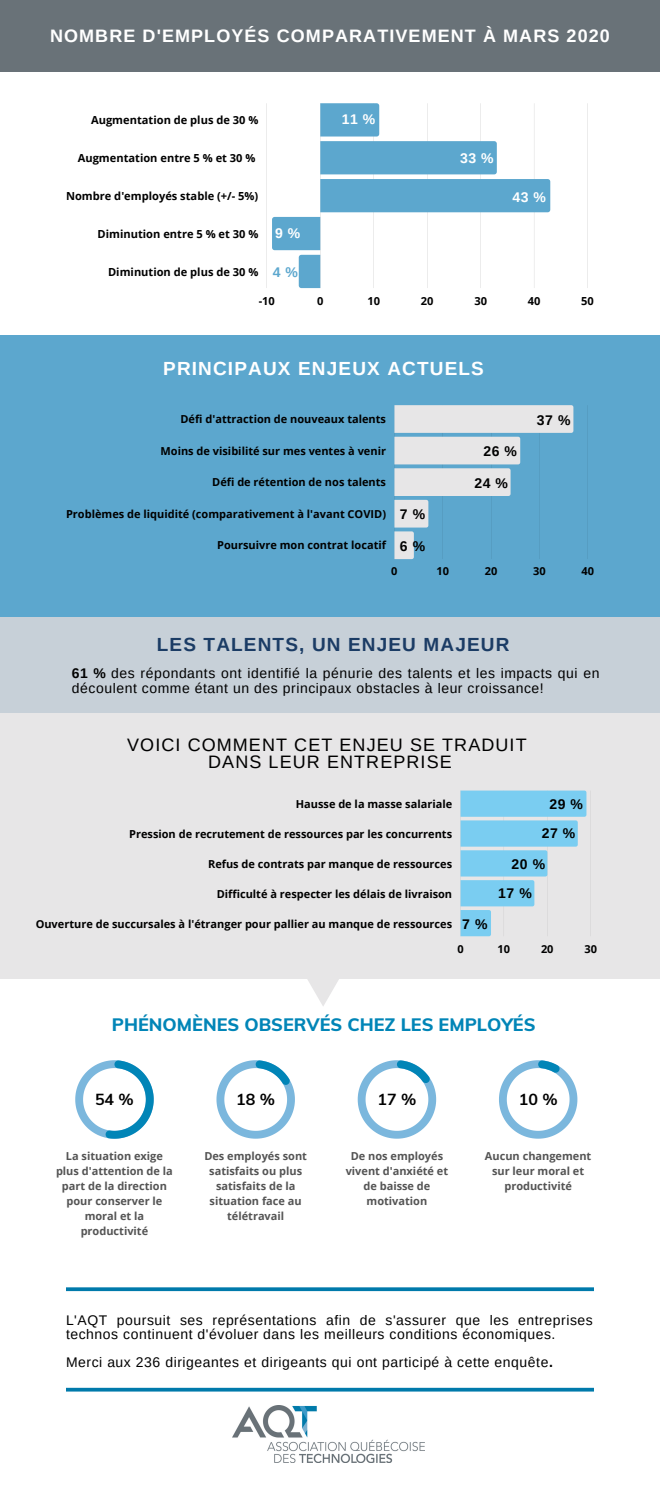
<style>
.page{position:relative;width:660px;height:1500px;background:#5ca7ce}
.page>*{position:absolute;margin:0;border:0;box-sizing:border-box;transform-origin:0 0}
.t1{font:700 19px "Arimo";letter-spacing:.06em;color:#1b3c65}
.t2{font:700 19px "Arimo";letter-spacing:.06em;color:#fff}
.t3{font:18px "Arimo";letter-spacing:.06em;color:#000}
.t4{font:700 18px "Arimo";letter-spacing:.06em;color:#fff}
.t5{font:800 18px "Muli";color:#0185b7}
.t6{font:700 16px "Muli";color:#000}
.t7{font:14px/14.2px "Arimo";letter-spacing:.04em;color:#000}
.t8{font:700 14px "Arimo";letter-spacing:.04em;color:#000}
.t9{font:700 14px "Arimo";color:#fff}
.t10{font:700 14px "Arimo";color:#5ca7ce}
.t11{font:700 11.1px "Open Sans";color:#000}
.t12{font:700 11px "Open Sans";color:#000}
.t13{font:700 11px/15px "Open Sans";color:#545454;text-align:center}
.s1{font-weight:700}
</style>
<div class="page">
<div style="left:0;top:617px;width:660px;height:96px;background:#c7d0d8"></div>
<div style="left:0;top:72px;width:660px;height:263px;background:#fff"></div>
<div style="left:0;top:0;width:660px;height:72px;background:#697278"></div>
<div style="left:0;top:979px;width:660px;height:521px;background:#fff"></div>
<svg style="left:66px;top:1287px;width:528px;height:4px;background:#1685b2"></svg>
<hr style="left:588px;top:405px;width:1px;height:154px;background:#000">
<svg style="left:394px;top:405px;width:179px;height:154px"></svg>
<hr style="left:267px;top:103px;width:1px;height:185px;background:#000">
<hr style="left:587px;top:103px;width:1px;height:185px;background:#000">
<svg style="left:272px;top:103px;width:278px;height:185px"></svg>
<div style="left:0;top:713px;width:660px;height:266px;background:#e7e6e7"></div>
<hr style="left:460px;top:791px;width:1px;height:145px;background:#000">
<hr style="left:591px;top:791px;width:1px;height:145px;background:#000">
<svg style="left:461px;top:791px;width:125px;height:145px"></svg>
<img style="left:233px;top:1406px;width:192px;height:56px">
<svg style="left:307px;top:979px;width:32px;height:27px"></svg>
<svg style="left:75px;top:1060px;width:79px;height:79px"></svg>
<svg style="left:216px;top:1060px;width:79px;height:79px"></svg>
<svg style="left:358px;top:1060px;width:78px;height:79px"></svg>
<svg style="left:499px;top:1060px;width:78px;height:79px"></svg>
<svg style="left:66px;top:1388px;width:528px;height:4px;background:#1b88b4"></svg>
<p class="t4" style="left:50px;top:25px;width:561px">NOMBRE D'EMPLOYÉS COMPARATIVEMENT À MARS 2020</p>
<p class="t11" style="left:91px;top:112px;width:169px">Augmentation de plus de 30 %</p>
<p class="t11" style="left:78px;top:150px;width:179px">Augmentation entre 5 % et 30 %</p>
<p class="t11" style="left:66px;top:188px;width:194px">Nombre d'employés stable (+/- 5%)</p>
<p class="t11" style="left:98px;top:226px;width:162px">Diminution entre 5 % et 30 %</p>
<p class="t11" style="left:108px;top:264px;width:152px">Diminution de plus de 30 %</p>
<p class="t9" style="left:275px;top:225px;width:27px">9 %</p>
<p class="t10" style="left:273px;top:264px;width:27px">4 %</p>
<p class="t9" style="left:342px;top:112px;width:35px">11 %</p>
<p class="t9" style="left:460px;top:150px;width:35px">33 %</p>
<p class="t9" style="left:513px;top:189px;width:35px">43 %</p>
<p class="t11" style="left:259px;top:293px;width:18px">-10</p>
<p class="t11" style="left:317px;top:293px;width:8px">0</p>
<p class="t11" style="left:367px;top:293px;width:14px">10</p>
<p class="t11" style="left:421px;top:293px;width:14px">20</p>
<p class="t11" style="left:474px;top:293px;width:14px">30</p>
<p class="t11" style="left:528px;top:293px;width:14px">40</p>
<p class="t11" style="left:581px;top:293px;width:14px">50</p>
<p class="t2" style="left:163px;top:358px;width:322px">PRINCIPAUX ENJEUX ACTUELS</p>
<p class="t12" style="left:180px;top:411px;width:207px">Défi d'attraction de nouveaux talents</p>
<p class="t12" style="left:161px;top:443px;width:227px">Moins de visibilité sur mes ventes à venir</p>
<p class="t12" style="left:212px;top:475px;width:175px">Défi de rétention de nos talents</p>
<p class="t12" style="left:66px;top:506px;width:321px">Problèmes de liquidité (comparativement à l'avant COVID)</p>
<p class="t12" style="left:217px;top:538px;width:170px">Poursuivre mon contrat locatif</p>
<p class="t8" style="left:400px;top:506px;width:27px">7 %</p>
<p class="t8" style="left:400px;top:538px;width:27px">6 %</p>
<p class="t8" style="left:484px;top:443px;width:35px">26 %</p>
<p class="t8" style="left:474px;top:476px;width:35px">24 %</p>
<p class="t8" style="left:537px;top:412px;width:35px">37 %</p>
<p class="t12" style="left:391px;top:564px;width:8px">0</p>
<p class="t12" style="left:436px;top:564px;width:14px">10</p>
<p class="t12" style="left:485px;top:564px;width:14px">20</p>
<p class="t12" style="left:533px;top:564px;width:14px">30</p>
<p class="t12" style="left:581px;top:564px;width:14px">40</p>
<p class="t1" style="left:157px;top:634px;width:354px">LES TALENTS, UN ENJEU MAJEUR</p>
<p class="t7" style="left:72px;top:666px;width:529px"><span class="s1">61 %</span> des répondants ont identifié la pénurie des talents et les impacts qui en découlent comme étant un des principaux obstacles à leur croissance!</p>
<p class="t3" style="left:127px;top:734px;width:401px">VOICI COMMENT CET ENJEU SE TRADUIT</p>
<p class="t3" style="left:208px;top:752px;width:245px">DANS LEUR ENTREPRISE</p>
<p class="t12" style="left:296px;top:796px;width:158px">Hausse de la masse salariale</p>
<p class="t12" style="left:129px;top:826px;width:325px">Pression de recrutement de ressources par les concurrents</p>
<p class="t12" style="left:208px;top:856px;width:246px">Refus de contrats par manque de ressources</p>
<p class="t12" style="left:217px;top:886px;width:237px">Difficulté à respecter les délais de livraison</p>
<p class="t12" style="left:36px;top:916px;width:418px">Ouverture de succursales à l'étranger pour pallier au manque de ressources</p>
<p class="t8" style="left:462px;top:916px;width:27px">7 %</p>
<p class="t8" style="left:549px;top:796px;width:35px">29 %</p>
<p class="t8" style="left:542px;top:825px;width:35px">27 %</p>
<p class="t8" style="left:512px;top:856px;width:35px">20 %</p>
<p class="t8" style="left:498px;top:886px;width:35px">17 %</p>
<p class="t12" style="left:457px;top:941px;width:8px">0</p>
<p class="t12" style="left:498px;top:941px;width:14px">10</p>
<p class="t12" style="left:541px;top:941px;width:14px">20</p>
<p class="t12" style="left:584px;top:941px;width:14px">30</p>
<p class="t5" style="left:112px;top:1013px;width:425px">PHÉNOMÈNES OBSERVÉS CHEZ LES EMPLOYÉS</p>
<p class="t6" style="left:95px;top:1089px;width:40px">54 %</p>
<p class="t6" style="left:236px;top:1089px;width:40px">18 %</p>
<p class="t6" style="left:378px;top:1089px;width:40px">17 %</p>
<p class="t6" style="left:519px;top:1089px;width:40px">10 %</p>
<p class="t13" style="left:56px;top:1149px;width:118px">La situation exige plus d'attention de la part de la direction pour conserver le moral et la productivité</p>
<p class="t13" style="left:204px;top:1149px;width:104px">Des employés sont satisfaits ou plus satisfaits de la situation face au télétravail</p>
<p class="t13" style="left:346px;top:1149px;width:104px">De nos employés vivent d'anxiété et de baisse de motivation</p>
<p class="t13" style="left:485px;top:1149px;width:108px">Aucun changement sur leur moral et productivité</p>
<p class="t7" style="left:66px;top:1313px;width:528px">L'AQT poursuit ses représentations afin de s'assurer que les entreprises technos continuent d'évoluer dans les meilleurs conditions économiques.</p>
<p class="t7" style="left:66px;top:1355px;width:488px">Merci aux 236 dirigeantes et dirigeants qui ont participé à cette enquête<span class="s1">.</span></p>
</div>
